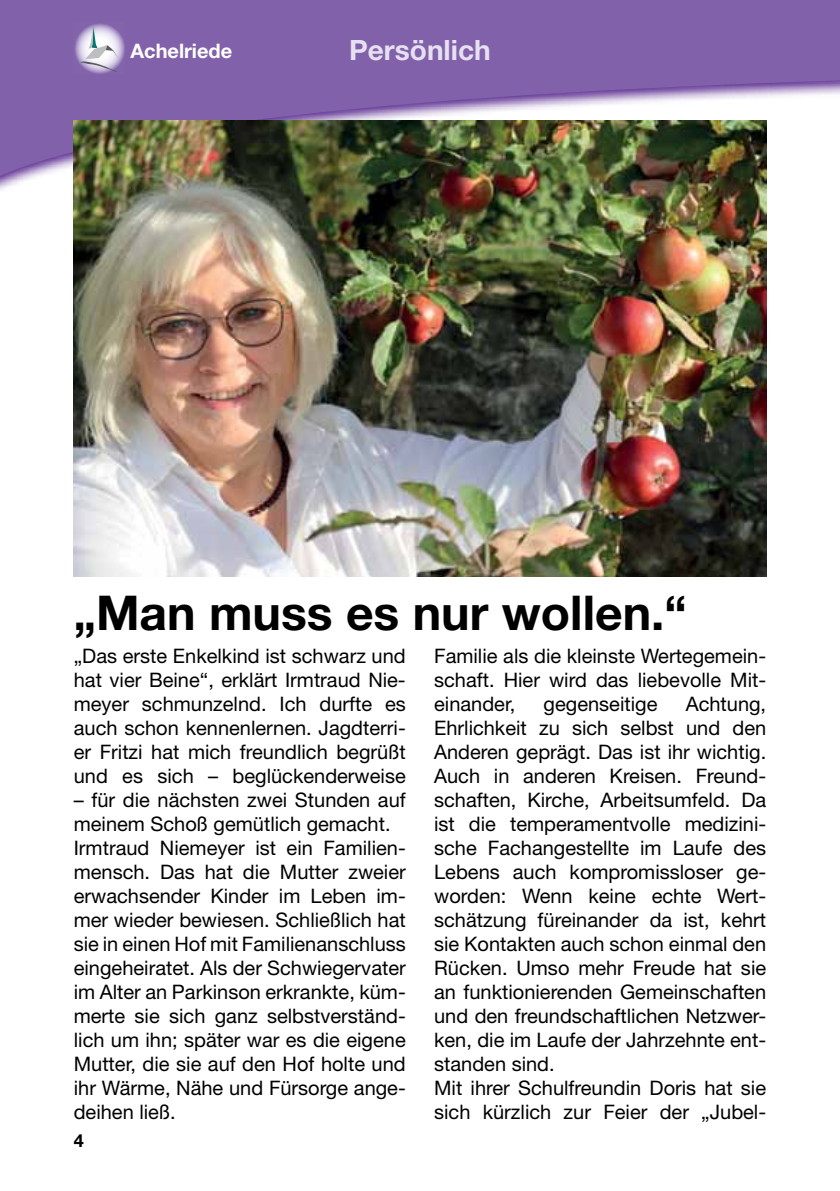
<style>
.page{position:relative;width:840px;height:1191px;background:#fff}
.page>*{position:absolute;margin:0;border:0;box-sizing:border-box;transform-origin:0 0}
.t1{font:700 48px "Helvetica Neue LT Std";color:#000}
.t2{font:700 28px "Helvetica Neue LT Std";color:#e6e0f0}
.t3{font:20px/24px "Helvetica Neue LT Std";color:#000;text-align:justify}
.t4{font:700 20px "Helvetica Neue LT Std";color:#fff}
.t5{font:700 18px "Helvetica Neue LT Std";color:#000}
</style>
<div class="page">
<svg style="left:0;top:0;width:839px;height:184px;background:#9277b5"></svg>
<svg style="left:74px;top:23px;width:51px;height:51px"></svg>
<svg style="left:80px;top:27px;width:39px;height:45px"></svg>
<img style="left:74px;top:120px;width:691px;height:456px">
<p class="t4" style="left:130px;top:38px;width:103px">Achelriede</p>
<h2 class="t2" style="left:349px;top:32px;width:143px">Persönlich</h2>
<h1 class="t1" style="left:74px;top:583px;width:614px">„Man muss es nur wollen.“</h1>
<p class="t3" style="left:74px;top:643px;width:333px">„Das erste Enkelkind ist schwarz und hat vier Beine“, erklärt Irmtraud Nie&shy;meyer schmunzelnd. Ich durfte es auch schon kennenlernen. Jagdterri&shy;er Fritzi hat mich freundlich begrüßt und es sich – beglückenderweise</p>
<p class="t3" style="left:74px;top:787px;width:333px;text-align:left">– für die nächsten zwei Stunden auf meinem Schoß gemütlich gemacht.<br>Irmtraud Niemeyer ist ein Familien&shy;mensch. Das hat die Mutter zweier erwachsender Kinder im Leben im&shy;mer wieder bewiesen. Schließlich hat sie in einen Hof mit Familienanschluss eingeheiratet. Als der Schwiegervater im Alter an Parkinson erkrankte, küm&shy;merte sie sich ganz selbstverständ&shy;lich um ihn; später war es die eigene Mutter, die sie auf den Hof holte und ihr Wärme, Nähe und Fürsorge ange&shy;deihen ließ.</p>
<p class="t3" style="left:434px;top:643px;width:333px">Familie als die kleinste Wertegemein&shy;schaft. Hier wird das liebevolle Mit&shy;einander,</p>
<p class="t3" style="left:434px;top:691px;width:333px;text-align:left;text-indent:251px">Achtung,<br>Ehrlichkeit zu sich selbst und den<br>Anderen geprägt. Das ist ihr wichtig.<br>Auch in anderen Kreisen. Freund&shy;schaften, Kirche, Arbeitsumfeld. Da ist die temperamentvolle medizini&shy;sche Fachangestellte im Laufe des<br>Lebens auch kompromissloser ge&shy;worden: Wenn keine echte Wert&shy;schätzung füreinander da ist, kehrt sie Kontakten auch schon einmal den<br>Rücken. Umso mehr Freude hat sie an funktionierenden Gemeinschaften und den freundschaftlichen Netzwer&shy;ken, die im Laufe der Jahrzehnte ent&shy;standen sind.<br>Mit ihrer Schulfreundin Doris hat sie sich kürzlich zur Feier der „Jubel-</p>
<p class="t3" style="left:543px;top:691px;width:115px">gegenseitige</p>
<p class="t5" style="left:74px;top:1129px;width:12px">4</p>
</div>
